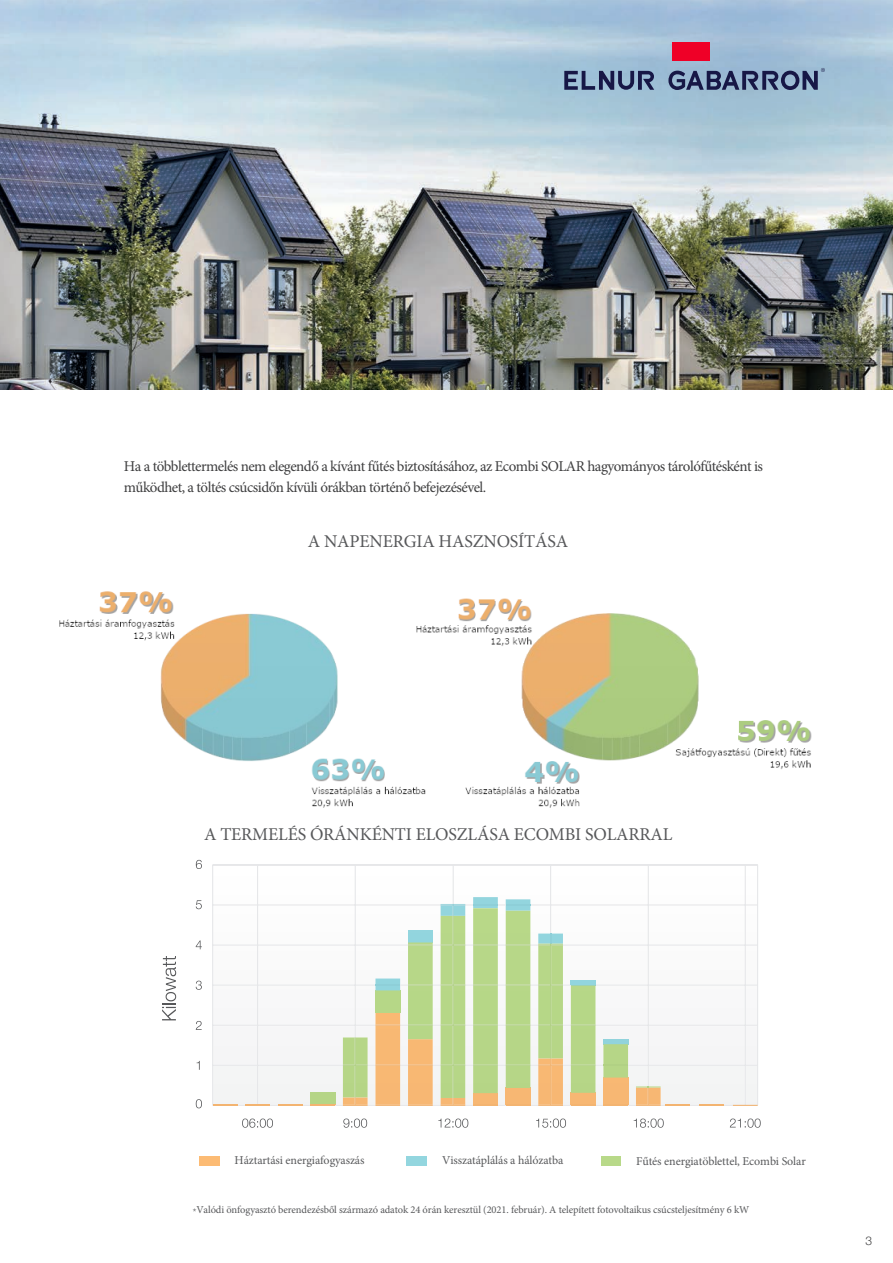
<style>
.page{position:relative;width:893px;height:1263px;background:#fff}
.page>*{position:absolute;margin:0;border:0;box-sizing:border-box;transform-origin:0 0}
.t1{font:18px "Minion Pro";letter-spacing:-.01em;color:#57585a}
.t2{font:15px/21px "Minion Pro";letter-spacing:-.035em;color:#3e3e3f}
.t3{font:12px "Minion Pro";letter-spacing:-.01em;color:#58595b}
.t4{font:300 12px "Helvetica Neue";color:#3e3e3f}
.t5{font:10.5px "Minion Pro";letter-spacing:-.01em;color:#57585a}
.s1{font-family:"Helvetica Neue";font-weight:300}
</style>
<div class="page">
<img style="left:0;top:0;width:893px;height:389px">
<svg style="left:564px;top:71px;width:90px;height:19px;background:#5d6f91"></svg>
<div style="left:672px;top:43px;width:38px;height:18px;background:#ef0027"></div>
<svg style="left:668px;top:68px;width:157px;height:22px;background:#647698"></svg>
<svg style="left:213px;top:865px;width:544px;height:240px"></svg>
<hr style="left:550px;top:865px;width:1px;height:240px;background:#e6e7e9">
<hr style="left:355px;top:865px;width:1px;height:240px;background:#e6e7e9">
<hr style="left:257px;top:865px;width:1px;height:240px;background:#e6e7e9">
<hr style="left:213px;top:864px;width:545px;height:1px;background:#e6e7e9">
<hr style="left:213px;top:904px;width:545px;height:1px;background:#e6e7e9">
<hr style="left:213px;top:944px;width:545px;height:2px;background:#e6e7e9">
<hr style="left:213px;top:984px;width:545px;height:2px;background:#e6e7e9">
<hr style="left:213px;top:1025px;width:545px;height:1px;background:#e6e7e9">
<hr style="left:213px;top:1065px;width:545px;height:1px;background:#e6e7e9">
<hr style="left:213px;top:1105px;width:545px;height:1px;background:#e6e7e9">
<hr style="left:757px;top:865px;width:1px;height:240px;background:#e6e7e9">
<hr style="left:745px;top:865px;width:1px;height:240px;background:#e6e7e9">
<hr style="left:648px;top:865px;width:1px;height:240px;background:#e6e7e9">
<hr style="left:453px;top:865px;width:1px;height:240px;background:#e6e7e9">
<hr style="left:212px;top:865px;width:1px;height:240px;background:#e6e7e9">
<svg style="left:197px;top:1061px;width:3px;height:9px"></svg>
<svg style="left:196px;top:1021px;width:6px;height:9px"></svg>
<svg style="left:196px;top:981px;width:6px;height:9px"></svg>
<svg style="left:196px;top:940px;width:6px;height:9px"></svg>
<svg style="left:196px;top:900px;width:6px;height:9px"></svg>
<svg style="left:196px;top:860px;width:6px;height:9px"></svg>
<svg style="left:196px;top:1099px;width:6px;height:9px"></svg>
<div style="left:200px;top:1156px;width:20px;height:9px;background:#fcbb74"></div>
<div style="left:406px;top:1156px;width:20px;height:9px;background:#93d6df"></div>
<div style="left:601px;top:1156px;width:20px;height:10px;background:#b8d989"></div>
<svg style="left:242px;top:1118px;width:31px;height:10px"></svg>
<svg style="left:438px;top:1118px;width:30px;height:10px"></svg>
<svg style="left:343px;top:1118px;width:24px;height:10px"></svg>
<svg style="left:536px;top:1118px;width:30px;height:10px"></svg>
<svg style="left:634px;top:1118px;width:30px;height:10px"></svg>
<svg style="left:730px;top:1118px;width:31px;height:10px"></svg>
<svg style="left:343px;top:1037px;width:25px;height:69px;background:#bfd389"></svg>
<svg style="left:700px;top:1105px;width:24px;height:1px"></svg>
<svg style="left:733px;top:1105px;width:25px;height:1px"></svg>
<svg style="left:213px;top:1105px;width:24px;height:1px"></svg>
<svg style="left:245px;top:1105px;width:25px;height:1px"></svg>
<svg style="left:278px;top:1105px;width:24px;height:1px"></svg>
<svg style="left:375px;top:1013px;width:25px;height:93px;background:#f7b976"></svg>
<div style="left:375px;top:990px;width:25px;height:23px;background:#b6d787"></div>
<svg style="left:375px;top:978px;width:25px;height:12px"></svg>
<hr style="left:375px;top:984px;width:25px;height:2px;background:#8ecfd8">
<div style="left:408px;top:930px;width:25px;height:12px;background:#92d5de"></div>
<svg style="left:408px;top:942px;width:25px;height:164px;background:#d2ca81"></svg>
<hr style="left:408px;top:984px;width:25px;height:2px;background:#b1d184">
<hr style="left:408px;top:944px;width:25px;height:2px;background:#b1d184">
<svg style="left:441px;top:904px;width:24px;height:202px;background:#b8d58e"></svg>
<div style="left:473px;top:1093px;width:25px;height:12px;background:#f7b773"></div>
<svg style="left:473px;top:1105px;width:25px;height:1px"></svg>
<svg style="left:473px;top:897px;width:25px;height:196px;background:#b5d78e"></svg>
<hr style="left:473px;top:984px;width:25px;height:2px;background:#b1d184">
<hr style="left:473px;top:944px;width:25px;height:2px;background:#b1d184">
<div style="left:506px;top:1088px;width:24px;height:17px;background:#f7b773"></div>
<svg style="left:506px;top:1105px;width:24px;height:1px"></svg>
<svg style="left:506px;top:899px;width:24px;height:189px;background:#b4d68d"></svg>
<hr style="left:506px;top:984px;width:24px;height:2px;background:#b1d184">
<hr style="left:506px;top:944px;width:24px;height:2px;background:#b1d184">
<svg style="left:538px;top:933px;width:25px;height:173px;background:#c7cf8a"></svg>
<div style="left:571px;top:1093px;width:24px;height:12px;background:#f7b773"></div>
<svg style="left:571px;top:1105px;width:24px;height:1px"></svg>
<hr style="left:571px;top:980px;width:24px;height:4px;background:#92d5de">
<div style="left:571px;top:984px;width:24px;height:109px;background:#b6d687"></div>
<div style="left:603px;top:1077px;width:25px;height:28px;background:#f7b773"></div>
<svg style="left:603px;top:1105px;width:25px;height:1px"></svg>
<div style="left:603px;top:1039px;width:25px;height:5px;background:#91d3dc"></div>
<svg style="left:603px;top:1044px;width:25px;height:33px"></svg>
<svg style="left:636px;top:1086px;width:54px;height:20px"></svg>
<div style="left:310px;top:1092px;width:25px;height:12px;background:#b5d586"></div>
<svg style="left:310px;top:1104px;width:25px;height:2px"></svg>
<svg style="left:162px;top:956px;width:14px;height:64px"></svg>
<img style="left:59px;top:591px;width:753px;height:217px">
<p class="t2" style="left:124px;top:456px;width:641px">Ha a többlettermelés nem elegendő a kívánt fűtés biztosításához, az Ecombi SOLAR hagyományos tárolófűtésként is működhet, a töltés csúcsidőn kívüli órákban történő befejezésével.</p>
<p class="t1" style="left:308px;top:529px;width:262px">A NAPENERGIA HASZNOSÍTÁSA</p>
<p class="t1" style="left:204px;top:822px;width:470px">A TERMELÉS ÓRÁNKÉNTI ELOSZLÁSA ECOMBI SOLARRAL</p>
<p class="t3" style="left:235px;top:1152px;width:131px">Háztartási energiafogyaszás</p>
<p class="t3" style="left:442px;top:1152px;width:123px">Visszatáplálás a hálózatba</p>
<p class="t3" style="left:636px;top:1153px;width:171px">Fűtés energiatöblettel, Ecombi Solar</p>
<p class="t5" style="left:193px;top:1203px;width:558px"><span class="s1">*</span>Valódi önfogyasztó berendezésből származó adatok 24 órán keresztül (2021. február). A telepített fotovoltaikus csúcsteljesítmény 6 kW</p>
<p class="t4" style="left:866px;top:1231px;width:8px">3</p>
</div>
